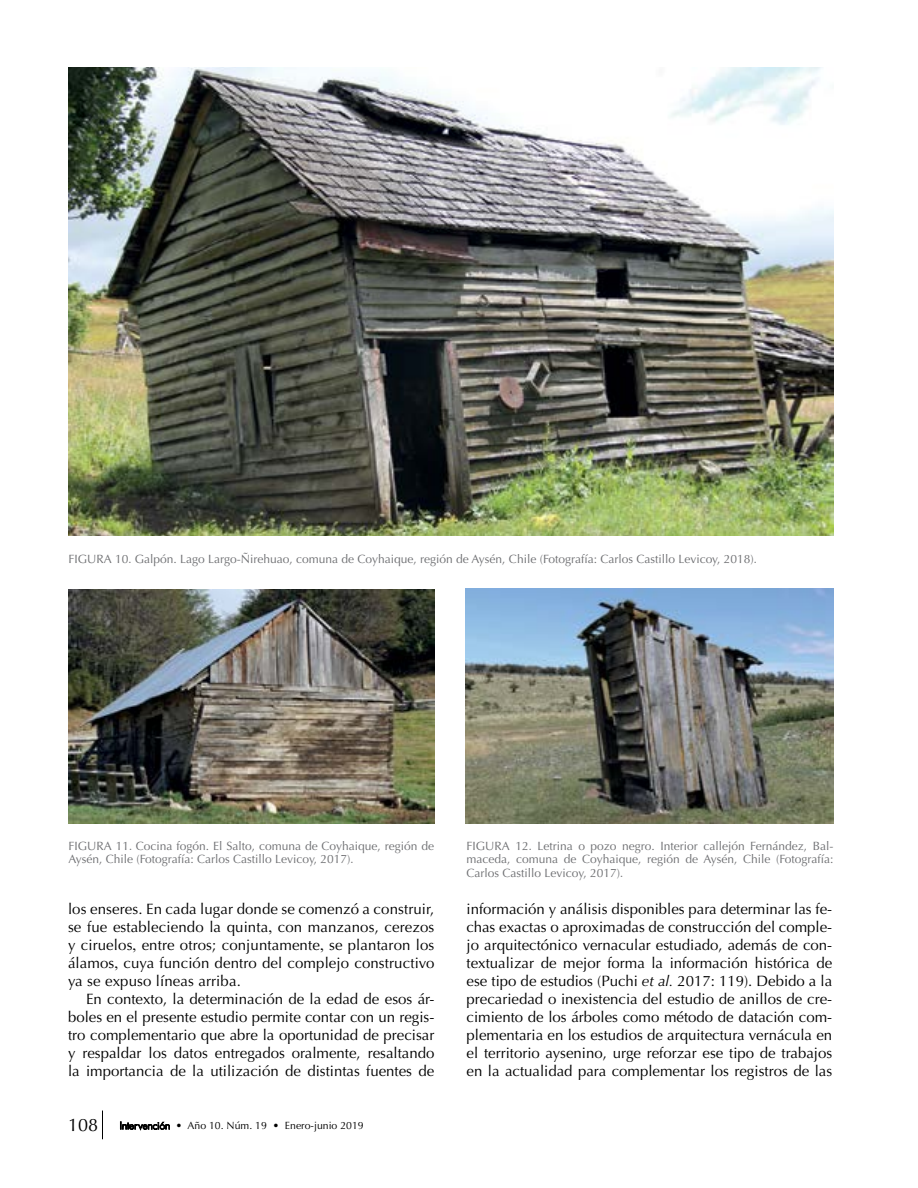
<style>
.page{position:relative;width:918px;height:1188px;background:#fff}
.page>*{position:absolute;margin:0;border:0;box-sizing:border-box;transform-origin:0 0}
.t1{font:15px/18px "Optima LT Std";color:#000;text-align:justify}
.t2{font:12px/13.5px "Optima LT Std";color:#6d6e71}
.t3{font:10.5px "Optima LT Std";color:#000}
.s1{font-family:"Times New Roman"}
.s2{font-style:italic}
.s3{font-size:18px}
.s4{font-family:"Futura BT";font-weight:300}
</style>
<div class="page">
<svg style="left:102px;top:1111px;width:1px;height:28px"></svg>
<svg style="left:120px;top:1122px;width:50px;height:8px"></svg>
<img style="left:68px;top:68px;width:765px;height:468px">
<img style="left:68px;top:589px;width:366px;height:234px">
<img style="left:466px;top:589px;width:367px;height:234px">
<p class="t2" style="left:68px;top:552px;width:690px">FIGURA 10<span class="s1">.</span> Galpón. Lago Largo-Ñirehuao, comuna de Coyhaique, región de Aysén, Chile (Fotografía: Carlos Castillo Levicoy, 2018)<span class="s1">.</span></p>
<p class="t2" style="left:68px;top:839px;width:367px">FIGURA 11<span class="s1">.</span> Cocina fogón. El Salto, comuna de Coyhaique, región de<br>Aysén, Chile (Fotografía: Carlos Castillo Levicoy, 2017)<span class="s1">.</span></p>
<p class="t2" style="left:467px;top:839px;width:368px;text-align:justify">FIGURA 12<span class="s1">.</span> Letrina o pozo negro. Interior callejón Fernández, Bal&shy;maceda, comuna de Coyhaique, región de Aysén, Chile (Fotografía:<br>Carlos Castillo Levicoy, 2017)<span class="s1">.</span></p>
<p class="t1" style="left:68px;top:900px;width:368px">los enseres. En cada lugar donde se comenzó a construir, se fue estableciendo la quinta<span class="s1">,</span> con manzanos, cerezos y ciruelos<span class="s1">,</span> entre otros; conjuntamente<span class="s1">,</span> se plantaron los álamos<span class="s1">,</span> cuya función dentro del complejo constructivo ya se expuso líneas arriba.</p>
<p class="t1" style="left:68px;top:990px;width:368px;text-indent:18px">En contexto, la determinación de la edad de esos ár&shy;boles en el presente estudio permite contar con un regis&shy;tro complementario que abre la oportunidad de precisar y respaldar los datos entregados oralmente, resaltando la importancia de la utilización de distintas fuentes de</p>
<p class="t1" style="left:467px;top:900px;width:367px">información y análisis disponibles para determinar las fe&shy;chas exactas o aproximadas de construcción del comple&shy;jo arquitectónico vernacular estudiado, además de con&shy;textualizar de mejor forma la información histórica de ese tipo de estudios (Puchi <span class="s2">et al.</span> 2017: 119). Debido a la precariedad o inexistencia del estudio de anillos de cre&shy;cimiento de los árboles como método de datación com&shy;plementaria en los estudios de arquitectura vernácula en el territorio aysenino, urge reforzar ese tipo de trabajos en la actualidad para complementar los registros de las</p>
<p class="t3" style="left:68px;top:1120px;width:297px"><span class="s3">108</span> <span class="s4">Intervención</span> • Año 10. Núm. 19 • Enero-junio 2019</p>
</div>
